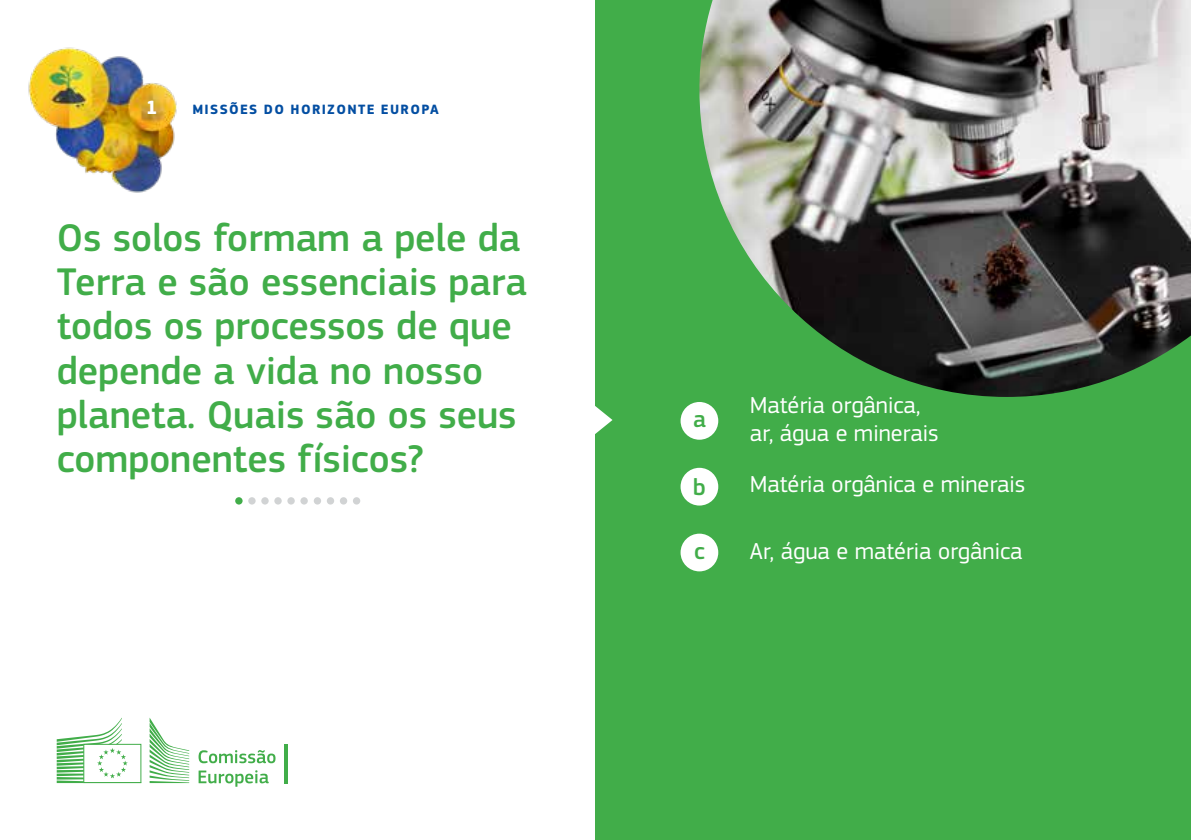
<style>
.page{position:relative;width:1191px;height:840px;background:#fff}
.page>*{position:absolute;margin:0;border:0;box-sizing:border-box;transform-origin:0 0}
.t1{font:500 40px/44px "EC Square Sans Pro";color:#41ad49}
.t2{font:24px/28px "EC Square Sans Pro";color:#fff}
.t3{font:500 24px "EC Square Sans Pro";color:#41ad49}
.t4{font:700 20px "EC Square Sans Pro";color:#fff}
.t5{font:700 14px "EC Square Sans Pro";letter-spacing:.095em;color:#034ea2}
</style>
<div class="page">
<div style="left:595px;top:0;width:596px;height:839px;background:#41ad49"></div>
<img style="left:699px;top:0;width:492px;height:397px">
<svg style="left:57px;top:718px;width:132px;height:64px"></svg>
<div style="left:680px;top:402px;width:38px;height:37px;background:#fff;border-radius:50%"></div>
<div style="left:680px;top:467px;width:38px;height:38px;background:#fff;border-radius:50%"></div>
<div style="left:680px;top:533px;width:38px;height:38px;background:#fff;border-radius:50%"></div>
<svg style="left:595px;top:406px;width:17px;height:28px"></svg>
<img style="left:28px;top:47px;width:149px;height:146px">
<div style="left:235px;top:497px;width:8px;height:7px;background:#41ad49;border-radius:50%"></div>
<div style="left:274px;top:497px;width:8px;height:7px;background:#d1d3d4;border-radius:50%"></div>
<div style="left:314px;top:497px;width:7px;height:7px;background:#d1d3d4;border-radius:50%"></div>
<div style="left:353px;top:497px;width:7px;height:7px;background:#d1d3d4;border-radius:50%"></div>
<div style="left:248px;top:497px;width:8px;height:7px;background:#d1d3d4;border-radius:50%"></div>
<div style="left:287px;top:497px;width:8px;height:7px;background:#d1d3d4;border-radius:50%"></div>
<div style="left:327px;top:497px;width:7px;height:7px;background:#d1d3d4;border-radius:50%"></div>
<div style="left:261px;top:497px;width:8px;height:7px;background:#d1d3d4;border-radius:50%"></div>
<div style="left:300px;top:497px;width:8px;height:7px;background:#d1d3d4;border-radius:50%"></div>
<div style="left:340px;top:497px;width:7px;height:7px;background:#d1d3d4;border-radius:50%"></div>
<svg style="left:198px;top:750px;width:77px;height:12px"></svg>
<svg style="left:199px;top:770px;width:70px;height:16px"></svg>
<hr style="left:284px;top:743px;width:3px;height:39px;background:#41ad49">
<p class="t4" style="left:146px;top:95px;width:13px">1</p>
<p class="t5" style="left:192px;top:101px;width:248px">MISSÕES DO HORIZONTE EUROPA</p>
<p class="t1" style="left:57px;top:217px;width:472px">Os solos formam a pele da<br>Terra e são essenciais para todos os processos de que depende a vida no nosso planeta. Quais são os seus componentes físicos?</p>
<p class="t3" style="left:693px;top:405px;width:14px">a</p>
<p class="t3" style="left:693px;top:472px;width:14px">b</p>
<p class="t3" style="left:694px;top:537px;width:12px">c</p>
<p class="t2" style="left:749px;top:391px;width:190px">Matéria orgânica, ar, água e minerais</p>
<p class="t2" style="left:749px;top:469px;width:277px">Matéria orgânica e minerais</p>
<p class="t2" style="left:749px;top:536px;width:274px">Ar, água e matéria orgânica</p>
</div>
